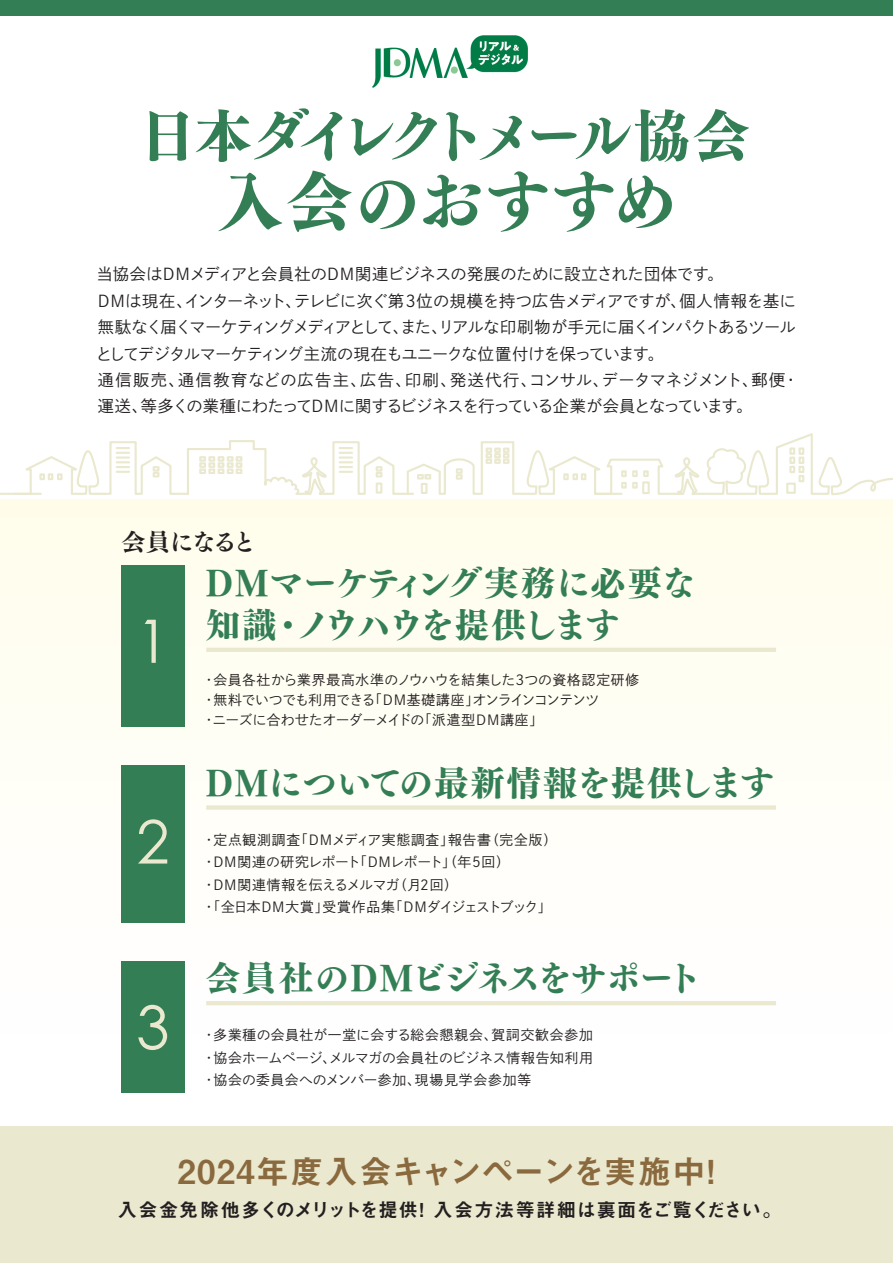
<style>
.page{position:relative;width:893px;height:1263px;background:#fff}
.page>*{position:absolute;margin:0;border:0;box-sizing:border-box;transform-origin:0 0}
.t1{font:800 66px "Tsuku Min Pr 6";letter-spacing:.01em;color:#337e55}
.t2{font:60px "Century Gothic";color:#eae9cf}
.t3{font:800 57px "Tsuku Min Pr 6";letter-spacing:-.15em;color:#337e55}
.t4{font:800 34.5px "Tsuku Min Pr 6";letter-spacing:-.01em;color:#337e55}
.t5{font:800 34.5px "Tsuku Min Pr 6";letter-spacing:-.07em;color:#337e55}
.t6{font:700 33px "P Midashi Go MB31 Pr 6 N";letter-spacing:.04em;color:#8a693e}
.t7{font:24px "Tsuku Min Pr 6 E";letter-spacing:-.09em;color:#231f20}
.t8{font:700 19.2px "P Midashi Go MB31 Pr 6 N";letter-spacing:.04em;color:#231f20}
.t9{font:700 19.2px "P Midashi Go MB31 Pr 6 N";letter-spacing:-.02em;color:#231f20}
.t10{font:16.2px/26.4px "P Shuei Go Kin Std L";letter-spacing:-.02em;color:#231f20}
.t11{font:16.2px/26.4px "P Shuei Go Kin Std L";letter-spacing:-.055em;color:#231f20}
.t12{font:16.2px/26.4px "P Shuei Go Kin Std L";color:#231f20}
.t13{font:16.2px/26.4px "P Shuei Go Kin Std L";letter-spacing:-.045em;color:#231f20}
.t14{font:16.2px "P Shuei Go Kin Std L";letter-spacing:.005em;color:#231f20}
.t15{font:16.2px "P Shuei Go Kin Std L";letter-spacing:.09em;color:#231f20}
.t16{font:16.2px "P Shuei Go Kin Std L";letter-spacing:-.105em;color:#231f20}
.t17{font:13.8px "P Shuei Go Kin Std L";letter-spacing:.025em;color:#231f20}
.t18{font:13.8px "P Shuei Go Kin Std L";letter-spacing:.06em;color:#231f20}
.t19{font:13.8px "P Shuei Go Kin Std L";letter-spacing:-.025em;color:#231f20}
.t20{font:13.8px "P Shuei Go Kin Std L";letter-spacing:-.035em;color:#231f20}
.t21{font:13.8px "P Shuei Go Kin Std L";letter-spacing:-.01em;color:#231f20}
.t22{font:13.8px "P Shuei Go Kin Std L";letter-spacing:-.015em;color:#231f20}
.t23{font:13.8px "P Shuei Go Kin Std L";letter-spacing:-.11em;color:#231f20}
.t24{font:13.8px "P Shuei Go Kin Std L";letter-spacing:-.085em;color:#231f20}
</style>
<div class="page">
<div style="left:0;top:500px;width:893px;height:623px;background:#fffef9"></div>
<div style="left:0;top:1127px;width:893px;height:136px;background:#eae9cf"></div>
<svg style="left:0;top:433px;width:893px;height:133px"></svg>
<hr style="left:206px;top:648px;width:570px;height:4px;background:#eae9cf">
<div style="left:0;top:0;width:893px;height:15px;background:#337e55"></div>
<div style="left:121px;top:565px;width:64px;height:162px;background:#337e55"></div>
<div style="left:121px;top:765px;width:64px;height:157px;background:#337e55"></div>
<div style="left:121px;top:961px;width:64px;height:131px;background:#337e55"></div>
<div style="left:206px;top:805px;width:570px;height:5px;background:#eae9cf"></div>
<hr style="left:206px;top:1001px;width:570px;height:4px;background:#eae9cf">
<img style="left:372px;top:36px;width:155px;height:52px">
<h3 class="t3" style="left:139px;top:84px;width:612px">日本ダイレクトメール協会</h3>
<h1 class="t1" style="left:217px;top:142px;width:462px">入会のおすすめ</h1>
<p class="t12" style="left:679px;top:261px;width:118px;text-indent:-582px">当協会はDMメディアと会員社のDM関連ビジネスの発展のために設立された団体です。<br>個人情報を基に</p>
<p class="t14" style="left:294px;top:290px;width:394px">テレビに次ぐ第3位の規模を持つ広告メディアですが、</p>
<p class="t16" style="left:184px;top:290px;width:119px">インターネット、</p>
<p class="t11" style="left:98px;top:287px;width:699px">DMは現在、<br>無駄なく届くマーケティングメディアとしてまたリアルな印刷物が手元に届くインパクトあるツール</p>
<p class="t13" style="left:96px;top:314px;width:569px;text-indent:297px">、<br>としてデジタルマーケティング主流の現在もユニークな位置付けを保っています。</p>
<p class="t10" style="left:431px;top:314px;width:18px">、</p>
<p class="t15" style="left:178px;top:369px;width:190px">通信教育などの広告主、</p>
<p class="t10" style="left:360px;top:366px;width:53px">広告、</p>
<p class="t10" style="left:602px;top:366px;width:158px">データマネジメント、</p>
<p class="t10" style="left:752px;top:366px;width:35px">郵便</p>
<p class="t10" style="left:450px;top:366px;width:88px">発送代行、</p>
<p class="t10" style="left:141px;top:366px;width:613px;text-indent:-43px">通信販売、<br>等多くの業種にわたってDMに関するビジネスを行っている企業が会員となっています。</p>
<p class="t10" style="left:405px;top:366px;width:53px">印刷、</p>
<p class="t10" style="left:529px;top:366px;width:82px">コンサル、</p>
<p class="t10" style="left:783px;top:366px;width:18px">・</p>
<p class="t10" style="left:98px;top:393px;width:52px">運送、</p>
<h3 class="t7" style="left:121px;top:520px;width:137px">会員になると</h3>
<h3 class="t4" style="left:206px;top:552px;width:491px">DMマーケティング実務に必要な</h3>
<h3 class="t4" style="left:206px;top:594px;width:73px">知識</h3>
<p class="t17" style="left:213px;top:671px;width:427px">会員各社から業界最高水準のノウハウを結集した3つの資格認定研修</p>
<h2 class="t2" style="left:136px;top:604px;width:35px">1</h2>
<h3 class="t5" style="left:295px;top:594px;width:326px">ノウハウを提供します</h3>
<h3 class="t4" style="left:271px;top:594px;width:36px">・</h3>
<p class="t17" style="left:202px;top:671px;width:15px">・</p>
<p class="t19" style="left:213px;top:690px;width:164px">無料でいつでも利用できる</p>
<p class="t17" style="left:368px;top:690px;width:113px">「DM基礎講座」</p>
<p class="t24" style="left:472px;top:690px;width:128px">オンラインコンテンツ</p>
<p class="t17" style="left:202px;top:690px;width:15px">・</p>
<h2 class="t2" style="left:136px;top:805px;width:35px">2</h2>
<h2 class="t2" style="left:136px;top:991px;width:35px">3</h2>
<p class="t20" style="left:212px;top:710px;width:213px">ニーズに合わせたオーダーメイドの</p>
<p class="t18" style="left:418px;top:710px;width:127px">「派遣型DM講座「</p>
<p class="t17" style="left:202px;top:710px;width:15px">・</p>
<h3 class="t4" style="left:206px;top:752px;width:571px">DMについての最新情報を提供します</h3>
<p class="t17" style="left:485px;top:830px;width:74px">（完全版(</p>
<p class="t17" style="left:294px;top:830px;width:161px">「DMメディア実態調査」</p>
<p class="t17" style="left:213px;top:830px;width:88px">定点観測調査</p>
<p class="t17" style="left:448px;top:830px;width:45px">報告書</p>
<p class="t17" style="left:202px;top:830px;width:15px">・</p>
<p class="t22" style="left:353px;top:852px;width:158px">「DMレポート」（年5回(</p>
<p class="t17" style="left:213px;top:852px;width:149px">DM関連の研究レポート</p>
<p class="t17" style="left:202px;top:852px;width:15px">・</p>
<p class="t21" style="left:213px;top:875px;width:188px">DM関連情報を伝えるメルマガ</p>
<p class="t17" style="left:393px;top:875px;width:66px">（月2回(</p>
<p class="t17" style="left:202px;top:875px;width:15px">・</p>
<p class="t23" style="left:389px;top:897px;width:164px">「D Mダイジェストブック「</p>
<p class="t18" style="left:202px;top:897px;width:128px">・「全日本DM大賞」</p>
<p class="t17" style="left:323px;top:897px;width:74px">受賞作品集</p>
<h3 class="t4" style="left:206px;top:947px;width:497px">会員社のDMビジネスをサポート</h3>
<p class="t18" style="left:491px;top:1026px;width:103px">賀詞交歓会参加</p>
<p class="t17" style="left:213px;top:1026px;width:286px">多業種の会員社が一堂に会する総会懇親会、</p>
<p class="t17" style="left:202px;top:1026px;width:15px">・</p>
<p class="t17" style="left:329px;top:1048px;width:266px">メルマガの会員社のビジネス情報告知利用</p>
<p class="t19" style="left:213px;top:1048px;width:124px">協会ホームページ、</p>
<p class="t17" style="left:202px;top:1048px;width:15px">・</p>
<p class="t17" style="left:213px;top:1071px;width:209px">協会の委員会へのメンバー参加、</p>
<p class="t18" style="left:415px;top:1071px;width:118px">現場見学会参加等</p>
<p class="t17" style="left:202px;top:1071px;width:15px">・</p>
<h3 class="t6" style="left:178px;top:1145px;width:529px">2024年度入会キャンペーンを実施中</h3>
<h3 class="t6" style="left:695px;top:1145px;width:34px">!</h3>
<h3 class="t8" style="left:412px;top:1194px;width:371px">！入会方法等詳細は裏面をご覧ください。</h3>
<h3 class="t9" style="left:118px;top:1194px;width:302px">入会金免除他多くのメリットを提供</h3>
</div>
